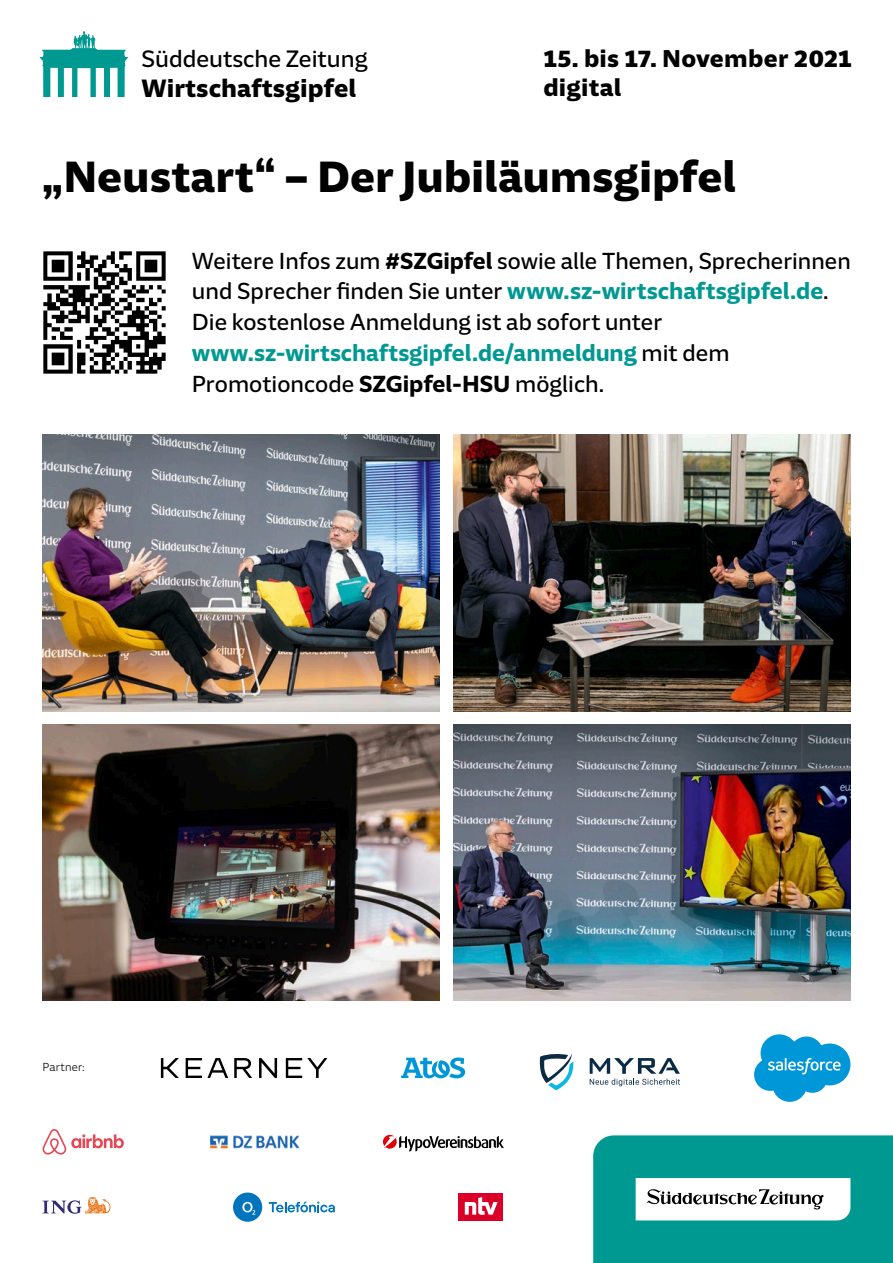
<style>
.page{position:relative;width:893px;height:1263px;background:#fff}
.page>*{position:absolute;margin:0;border:0;box-sizing:border-box;transform-origin:0 0}
.t1{font:900 45px "SZ Sans Digital";letter-spacing:-.005em;color:#000}
.t2{font:900 25.8px "SZ Sans Digital";color:#000}
.t3{font:900 25.05px/28.8px "SZ Sans Digital";letter-spacing:.01em;color:#000}
.t4{font:24.6px "SZ Sans Digital";color:#000}
.t5{font:24px/30.8px "SZ Sans Digital";color:#000}
.t6{font:300 12px "SZ Sans Digital";letter-spacing:.015em;color:#000}
.s1{font-weight:700}
.s2{font-weight:700;color:#009992}
</style>
<div class="page">
<svg style="left:593px;top:1135px;width:300px;height:128px"></svg>
<svg style="left:40px;top:31px;width:88px;height:66px"></svg>
<svg style="left:401px;top:1057px;width:64px;height:21px"></svg>
<img style="left:210px;top:1135px;width:90px;height:14px">
<svg style="left:43px;top:1197px;width:67px;height:17px"></svg>
<svg style="left:383px;top:1135px;width:121px;height:16px"></svg>
<div style="left:458px;top:1193px;width:45px;height:28px;background:#db0027"></div>
<svg style="left:465px;top:1197px;width:33px;height:18px"></svg>
<svg style="left:269px;top:1201px;width:66px;height:11px"></svg>
<div style="left:233px;top:1192px;width:29px;height:30px;background:#0075bd;border-radius:50%"></div>
<svg style="left:242px;top:1202px;width:13px;height:13px"></svg>
<img style="left:43px;top:724px;width:397px;height:277px">
<img style="left:453px;top:724px;width:397px;height:277px">
<img style="left:43px;top:435px;width:397px;height:276px">
<img style="left:453px;top:435px;width:397px;height:276px">
<svg style="left:43px;top:1129px;width:81px;height:25px"></svg>
<svg style="left:186px;top:1058px;width:42px;height:20px"></svg>
<svg style="left:286px;top:1058px;width:41px;height:20px"></svg>
<svg style="left:259px;top:1058px;width:18px;height:20px"></svg>
<svg style="left:161px;top:1058px;width:18px;height:20px"></svg>
<svg style="left:234px;top:1058px;width:18px;height:20px"></svg>
<svg style="left:539px;top:1053px;width:34px;height:37px"></svg>
<svg style="left:590px;top:1058px;width:90px;height:28px"></svg>
<svg style="left:754px;top:1034px;width:96px;height:68px"></svg>
<img style="left:43px;top:251px;width:123px;height:123px">
<p class="t4" style="left:142px;top:44px;width:228px">Süddeutsche Zeitung</p>
<p class="t2" style="left:142px;top:73px;width:216px">Wirtschaftsgipfel</p>
<p class="t3" style="left:543px;top:44px;width:310px">15. bis 17. November 2021 digital</p>
<h1 class="t1" style="left:42px;top:150px;width:696px">„Neustart“ – Der Jubiläumsgipfel</h1>
<p class="t5" style="left:192px;top:245px;width:660px">Weitere Infos zum <span class="s1">#SZGipfel</span> sowie alle Themen, Sprecherinnen und Sprecher finden Sie unter <span class="s2">www.sz-wirtschaftsgipfel.de</span>.<br>Die kostenlose Anmeldung ist ab sofort unter <span class="s2">www.sz-wirtschaftsgipfel.de/anmeldung</span> mit dem Promotioncode <span class="s1">SZGipfel-HSU</span> möglich.</p>
<p class="t6" style="left:43px;top:1060px;width:44px">Partner:</p>
</div>
